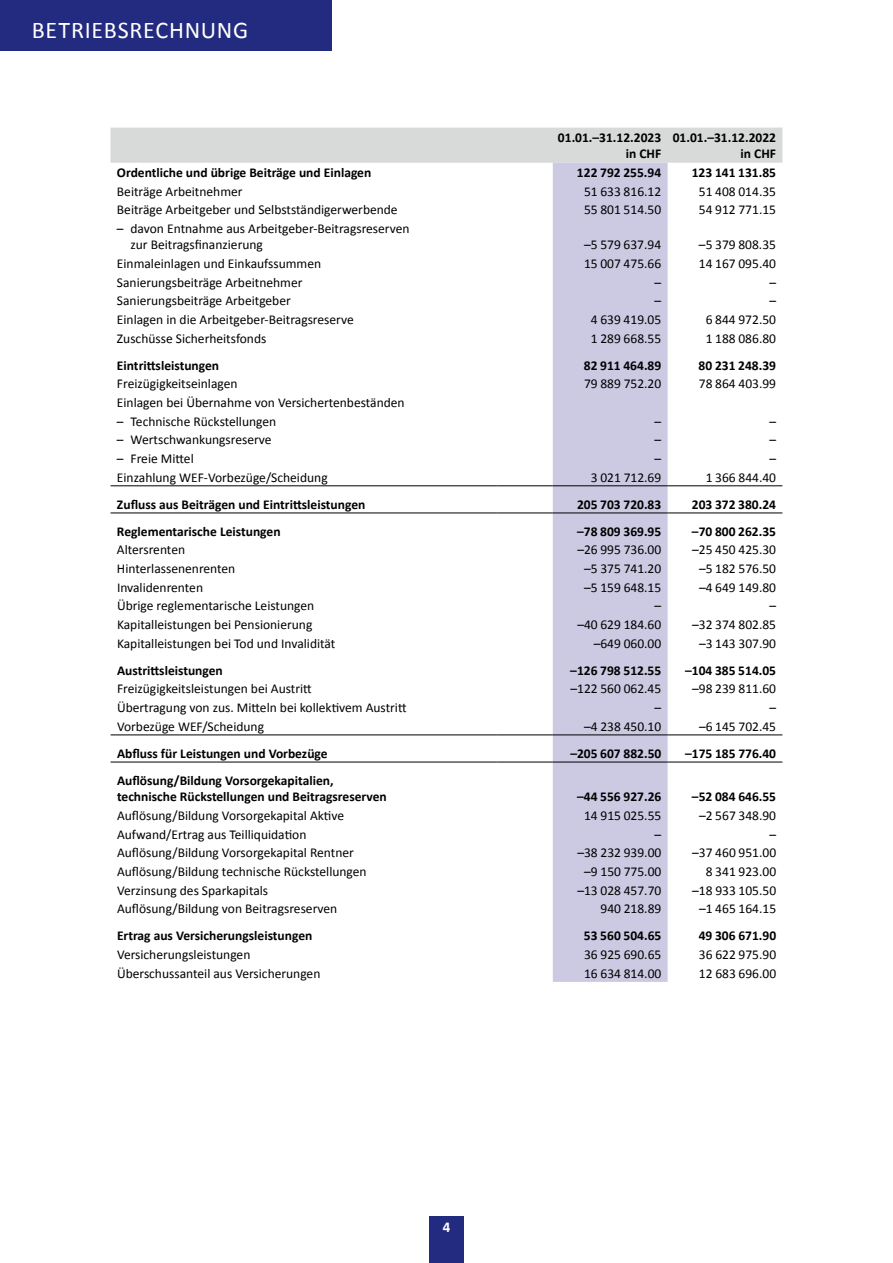
<style>
.page{position:relative;width:893px;height:1263px;background:#fff}
.page>*{position:absolute;margin:0;border:0;box-sizing:border-box;transform-origin:0 0}
.t1{font:24px "Calibri";letter-spacing:.03em;color:#fff}
.t2{font:700 15px "Calibri";color:#fff}
.t3{font:13.5px/16.5px "Calibri";color:#000}
.t4{font:700 13.5px/16.5px "Calibri";color:#000;text-align:right}
</style>
<div class="page">
<div style="left:429px;top:1216px;width:34px;height:47px;background:#222b7f"></div>
<div style="left:0;top:0;width:332px;height:51px;background:#222b7f"></div>
<div style="left:111px;top:128px;width:671px;height:35px;background:#d8dada"></div>
<div style="left:553px;top:163px;width:115px;height:819px;background:#ccc9e2"></div>
<hr style="left:497px;top:485px;width:56px;height:1px;background:#000">
<hr style="left:497px;top:734px;width:56px;height:1px;background:#000">
<hr style="left:497px;top:513px;width:56px;height:1px;background:#000">
<hr style="left:497px;top:762px;width:56px;height:1px;background:#000">
<hr style="left:111px;top:485px;width:386px;height:1px;background:#000">
<hr style="left:111px;top:513px;width:386px;height:1px;background:#000">
<hr style="left:553px;top:734px;width:115px;height:1px;background:#000">
<hr style="left:668px;top:734px;width:114px;height:1px;background:#000">
<hr style="left:553px;top:762px;width:115px;height:1px;background:#000">
<hr style="left:668px;top:762px;width:114px;height:1px;background:#000">
<hr style="left:553px;top:485px;width:115px;height:1px;background:#000">
<hr style="left:668px;top:485px;width:114px;height:1px;background:#000">
<hr style="left:553px;top:513px;width:115px;height:1px;background:#000">
<hr style="left:668px;top:513px;width:114px;height:1px;background:#000">
<hr style="left:111px;top:734px;width:386px;height:1px;background:#000">
<hr style="left:111px;top:762px;width:386px;height:1px;background:#000">
<h1 class="t1" style="left:32px;top:14px;width:218px">BETRIEBSRECHNUNG</h1>
<p class="t4" style="left:558px;top:129px;width:105px">01.01.–31.12.2023 in CHF</p>
<p class="t4" style="left:673px;top:129px;width:105px">01.01.–31.12.2022 in CHF</p>
<p class="t4" style="left:117px;top:164px;width:256px">Ordentliche und übrige Beiträge und Einlagen</p>
<p class="t4" style="left:577px;top:164px;width:86px">122 792 255.94</p>
<p class="t4" style="left:692px;top:164px;width:86px">123 141 131.85</p>
<p class="t3" style="left:117px;top:183px;width:127px">Beiträge Arbeitnehmer</p>
<p class="t3" style="left:584px;top:183px;width:79px">51 633 816.12</p>
<p class="t3" style="left:699px;top:183px;width:79px">51 408 014.35</p>
<p class="t3" style="left:117px;top:202px;width:282px">Beiträge Arbeitgeber und Selbstständigerwerbende</p>
<p class="t3" style="left:584px;top:202px;width:79px">55 801 514.50</p>
<p class="t3" style="left:699px;top:202px;width:79px">54 912 771.15</p>
<p class="t3" style="left:131px;top:220px;width:280px;text-indent:-14px">– davon Entnahme aus Arbeitgeber-Beitragsreserven zur Beitragsfinanzierung</p>
<p class="t3" style="left:584px;top:237px;width:79px">–5 579 637.94</p>
<p class="t3" style="left:699px;top:237px;width:79px">–5 379 808.35</p>
<p class="t3" style="left:117px;top:255px;width:206px">Einmaleinlagen und Einkaufssummen</p>
<p class="t3" style="left:584px;top:255px;width:79px">15 007 475.66</p>
<p class="t3" style="left:699px;top:255px;width:79px">14 167 095.40</p>
<p class="t3" style="left:117px;top:274px;width:187px">Sanierungsbeiträge Arbeitnehmer</p>
<p class="t3" style="left:654px;top:274px;width:8px">–</p>
<p class="t3" style="left:769px;top:274px;width:8px">–</p>
<p class="t3" style="left:117px;top:293px;width:175px">Sanierungsbeiträge Arbeitgeber</p>
<p class="t3" style="left:654px;top:293px;width:8px">–</p>
<p class="t3" style="left:769px;top:293px;width:8px">–</p>
<p class="t3" style="left:117px;top:311px;width:238px">Einlagen in die Arbeitgeber-Beitragsreserve</p>
<p class="t3" style="left:591px;top:311px;width:72px">4 639 419.05</p>
<p class="t3" style="left:706px;top:311px;width:72px">6 844 972.50</p>
<p class="t3" style="left:117px;top:330px;width:151px">Zuschüsse Sicherheitsfonds</p>
<p class="t3" style="left:591px;top:330px;width:72px">1 289 668.55</p>
<p class="t3" style="left:706px;top:330px;width:72px">1 188 086.80</p>
<p class="t4" style="left:117px;top:357px;width:104px">Eintrittsleistungen</p>
<p class="t4" style="left:584px;top:357px;width:79px">82 911 464.89</p>
<p class="t4" style="left:699px;top:357px;width:79px">80 231 248.39</p>
<p class="t3" style="left:117px;top:376px;width:122px">Freizügigkeitseinlagen</p>
<p class="t3" style="left:584px;top:376px;width:79px">79 889 752.20</p>
<p class="t3" style="left:699px;top:376px;width:79px">78 864 403.99</p>
<p class="t3" style="left:117px;top:394px;width:289px">Einlagen bei Übernahme von Versichertenbeständen</p>
<p class="t3" style="left:117px;top:413px;width:161px">– Technische Rückstellungen</p>
<p class="t3" style="left:654px;top:413px;width:8px">–</p>
<p class="t3" style="left:769px;top:413px;width:8px">–</p>
<p class="t3" style="left:117px;top:432px;width:156px">– Wertschwankungsreserve</p>
<p class="t3" style="left:654px;top:432px;width:8px">–</p>
<p class="t3" style="left:769px;top:432px;width:8px">–</p>
<p class="t3" style="left:117px;top:450px;width:78px">– Freie Mittel</p>
<p class="t3" style="left:654px;top:450px;width:8px">–</p>
<p class="t3" style="left:769px;top:450px;width:8px">–</p>
<p class="t3" style="left:117px;top:469px;width:212px">Einzahlung WEF-Vorbezüge/Scheidung</p>
<p class="t3" style="left:591px;top:469px;width:72px">3 021 712.69</p>
<p class="t3" style="left:706px;top:469px;width:72px">1 366 844.40</p>
<p class="t4" style="left:117px;top:496px;width:250px">Zufluss aus Beiträgen und Eintrittsleistungen</p>
<p class="t4" style="left:577px;top:496px;width:86px">205 703 720.83</p>
<p class="t4" style="left:692px;top:496px;width:86px">203 372 380.24</p>
<p class="t4" style="left:117px;top:523px;width:165px">Reglementarische Leistungen</p>
<p class="t4" style="left:577px;top:523px;width:86px">–78 809 369.95</p>
<p class="t4" style="left:692px;top:523px;width:86px">–70 800 262.35</p>
<p class="t3" style="left:117px;top:542px;width:70px">Altersrenten</p>
<p class="t3" style="left:577px;top:542px;width:85px">–26 995 736.00</p>
<p class="t3" style="left:692px;top:542px;width:85px">–25 450 425.30</p>
<p class="t3" style="left:117px;top:560px;width:120px">Hinterlassenenrenten</p>
<p class="t3" style="left:584px;top:560px;width:79px">–5 375 741.20</p>
<p class="t3" style="left:699px;top:560px;width:79px">–5 182 576.50</p>
<p class="t3" style="left:117px;top:579px;width:88px">Invalidenrenten</p>
<p class="t3" style="left:584px;top:579px;width:79px">–5 159 648.15</p>
<p class="t3" style="left:699px;top:579px;width:79px">–4 649 149.80</p>
<p class="t3" style="left:117px;top:598px;width:199px">Übrige reglementarische Leistungen</p>
<p class="t3" style="left:655px;top:598px;width:8px">–</p>
<p class="t3" style="left:769px;top:598px;width:8px">–</p>
<p class="t3" style="left:117px;top:616px;width:197px">Kapitalleistungen bei Pensionierung</p>
<p class="t3" style="left:577px;top:616px;width:85px">–40 629 184.60</p>
<p class="t3" style="left:692px;top:616px;width:85px">–32 374 802.85</p>
<p class="t3" style="left:117px;top:635px;width:220px">Kapitalleistungen bei Tod und Invalidität</p>
<p class="t3" style="left:594px;top:635px;width:69px">–649 060.00</p>
<p class="t3" style="left:699px;top:635px;width:79px">–3 143 307.90</p>
<p class="t4" style="left:117px;top:662px;width:107px">Austrittsleistungen</p>
<p class="t4" style="left:570px;top:662px;width:93px">–126 798 512.55</p>
<p class="t4" style="left:685px;top:662px;width:93px">–104 385 514.05</p>
<p class="t3" style="left:117px;top:681px;width:196px">Freizügigkeitsleistungen bei Austritt</p>
<p class="t3" style="left:570px;top:681px;width:92px">–122 560 062.45</p>
<p class="t3" style="left:692px;top:681px;width:85px">–98 239 811.60</p>
<p class="t3" style="left:117px;top:699px;width:291px">Übertragung von zus. Mitteln bei kollektivem Austritt</p>
<p class="t3" style="left:655px;top:699px;width:8px">–</p>
<p class="t3" style="left:769px;top:699px;width:8px">–</p>
<p class="t3" style="left:117px;top:718px;width:149px">Vorbezüge WEF/Scheidung</p>
<p class="t3" style="left:584px;top:718px;width:79px">–4 238 450.10</p>
<p class="t3" style="left:699px;top:718px;width:79px">–6 145 702.45</p>
<p class="t4" style="left:117px;top:745px;width:212px">Abfluss für Leistungen und Vorbezüge</p>
<p class="t4" style="left:570px;top:745px;width:93px">–205 607 882.50</p>
<p class="t4" style="left:685px;top:745px;width:93px">–175 185 776.40</p>
<p class="t4" style="left:117px;top:772px;width:271px;text-align:left">Auflösung/Bildung Vorsorgekapitalien, technische Rückstellungen und Beitragsreserven</p>
<p class="t4" style="left:577px;top:789px;width:86px">–44 556 927.26</p>
<p class="t4" style="left:692px;top:789px;width:86px">–52 084 646.55</p>
<p class="t3" style="left:117px;top:807px;width:229px">Auflösung/Bildung Vorsorgekapital Aktive</p>
<p class="t3" style="left:584px;top:807px;width:79px">14 915 025.55</p>
<p class="t3" style="left:699px;top:807px;width:79px">–2 567 348.90</p>
<p class="t3" style="left:117px;top:826px;width:191px">Aufwand/Ertrag aus Teilliquidation</p>
<p class="t3" style="left:655px;top:826px;width:8px">–</p>
<p class="t3" style="left:769px;top:826px;width:8px">–</p>
<p class="t3" style="left:117px;top:845px;width:238px">Auflösung/Bildung Vorsorgekapital Rentner</p>
<p class="t3" style="left:577px;top:845px;width:85px">–38 232 939.00</p>
<p class="t3" style="left:692px;top:845px;width:85px">–37 460 951.00</p>
<p class="t3" style="left:117px;top:863px;width:251px">Auflösung/Bildung technische Rückstellungen</p>
<p class="t3" style="left:584px;top:863px;width:79px">–9 150 775.00</p>
<p class="t3" style="left:706px;top:863px;width:72px">8 341 923.00</p>
<p class="t3" style="left:117px;top:882px;width:153px">Verzinsung des Sparkapitals</p>
<p class="t3" style="left:577px;top:882px;width:85px">–13 028 457.70</p>
<p class="t3" style="left:692px;top:882px;width:85px">–18 933 105.50</p>
<p class="t3" style="left:117px;top:900px;width:222px">Auflösung/Bildung von Beitragsreserven</p>
<p class="t3" style="left:600px;top:900px;width:62px">940 218.89</p>
<p class="t3" style="left:699px;top:900px;width:79px">–1 465 164.15</p>
<p class="t4" style="left:117px;top:928px;width:197px">Ertrag aus Versicherungsleistungen</p>
<p class="t4" style="left:584px;top:928px;width:79px">53 560 504.65</p>
<p class="t4" style="left:699px;top:928px;width:79px">49 306 671.90</p>
<p class="t3" style="left:117px;top:946px;width:135px">Versicherungsleistungen</p>
<p class="t3" style="left:584px;top:946px;width:79px">36 925 690.65</p>
<p class="t3" style="left:699px;top:946px;width:79px">36 622 975.90</p>
<p class="t3" style="left:117px;top:965px;width:205px">Überschussanteil aus Versicherungen</p>
<p class="t3" style="left:584px;top:965px;width:79px">16 634 814.00</p>
<p class="t3" style="left:699px;top:965px;width:79px">12 683 696.00</p>
<p class="t2" style="left:443px;top:1217px;width:9px">4</p>
</div>
